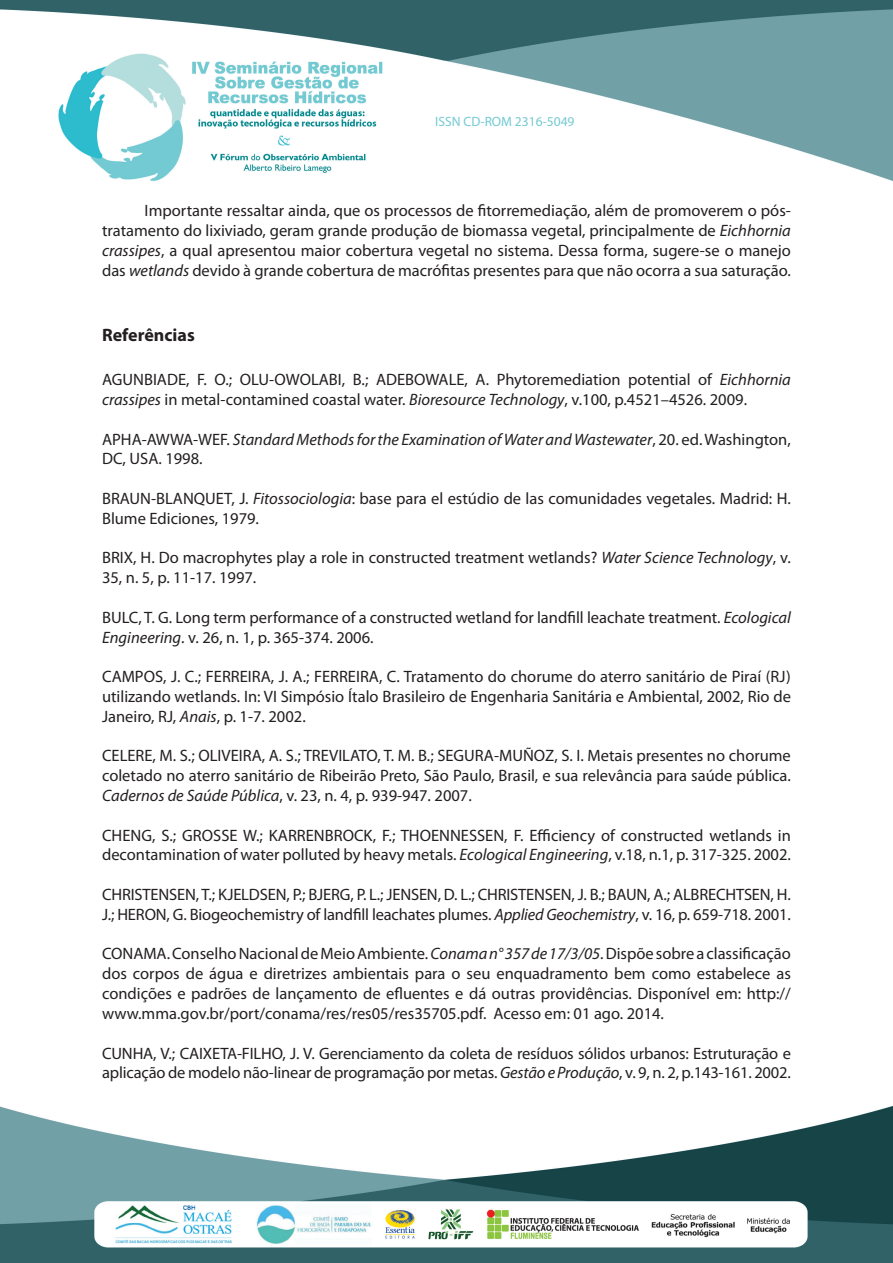
<style>
.page{position:relative;width:893px;height:1263px;background:#fff}
.page>*{position:absolute;margin:0;border:0;box-sizing:border-box;transform-origin:0 0}
.t1{font:700 18px "Myriad Pro";color:#231f20}
.t2{font:16.5px/19.8px "Myriad Pro";color:#231f20}
.t3{font:italic 16.5px/19.8px "Myriad Pro";color:#231f20}
.t4{font:13.5px "Myriad Pro";color:#73cad2}
.s1{font-style:italic}
.s2{font-style:normal}
</style>
<div class="page">
<img style="left:0;top:1106px;width:893px;height:157px">
<img style="left:0;top:0;width:893px;height:181px">
<p class="t4" style="left:435px;top:113px;width:141px">ISSN CD-ROM 2316-5049</p>
<p class="t2" style="left:102px;top:201px;width:690px;text-align:justify;text-indent:43px">Importante ressaltar ainda, que os processos de fitorremediação, além de promoverem o pós&shy;tratamento do lixiviado, geram grande produção de biomassa vegetal, principalmente de <span class="s1">Eichhornia crassipes</span>, a qual apresentou maior cobertura vegetal no sistema. Dessa forma, sugere-se o manejo das <span class="s1">wetlands</span> devido à grande cobertura de macrófitas presentes para que não ocorra a sua saturação.</p>
<p class="t1" style="left:102px;top:324px;width:94px">Referências</p>
<p class="t2" style="left:102px;top:369px;width:690px">AGUNBIADE, F. O.; OLU-OWOLABI, B.; ADEBOWALE, A. Phytoremediation potential of <span class="s1">Eichhornia crassipes</span> in metal-contamined coastal water. <span class="s1">Bioresource Technology</span>, v.100, p.4521–4526. 2009.</p>
<p class="t3" style="left:102px;top:429px;width:690px"><span class="s2">APHA-AWWA-WEF.</span> Standard Methods for the Examination of Water and Wastewater<span class="s2">, 20. ed. Washington,<br>DC, USA. 1998.</span></p>
<p class="t2" style="left:102px;top:488px;width:690px">BRAUN-BLANQUET, J. <span class="s1">Fitossociologia</span>: base para el estúdio de las comunidades vegetales. Madrid: H.<br>Blume Ediciones, 1979.</p>
<p class="t2" style="left:102px;top:548px;width:690px">BRIX, H. Do macrophytes play a role in constructed treatment wetlands? <span class="s1">Water Science Technology</span>, v.<br>35, n. 5, p. 11-17. 1997.</p>
<p class="t2" style="left:102px;top:607px;width:690px">BULC, T. G. Long term performance of a constructed wetland for landfill leachate treatment. <span class="s1">Ecological<br>Engineering</span>. v. 26, n. 1, p. 365-374. 2006.</p>
<p class="t2" style="left:102px;top:666px;width:690px;text-align:justify">CAMPOS, J. C.; FERREIRA, J. A.; FERREIRA, C. Tratamento do chorume do aterro sanitário de Piraí (RJ) utilizando wetlands. In: VI Simpósio Ítalo Brasileiro de Engenharia Sanitária e Ambiental, 2002, Rio de Janeiro, RJ, <span class="s1">Anais</span>, p. 1-7. 2002.</p>
<p class="t2" style="left:102px;top:746px;width:690px;text-align:justify">CELERE, M. S.; OLIVEIRA, A. S.; TREVILATO, T. M. B.; SEGURA-MUÑOZ, S. I. Metais presentes no chorume coletado no aterro sanitário de Ribeirão Preto, São Paulo, Brasil, e sua relevância para saúde pública.<br><span class="s1">Cadernos de Saúde Pública</span>, v. 23, n. 4, p. 939-947. 2007.</p>
<p class="t2" style="left:102px;top:825px;width:690px">CHENG, S.; GROSSE W.; KARRENBROCK, F.; THOENNESSEN, F. Efficiency of constructed wetlands in decontamination of water polluted by heavy metals. <span class="s1">Ecological Engineering</span>, v.18, n.1, p. 317-325. 2002.</p>
<p class="t2" style="left:102px;top:884px;width:690px">CHRISTENSEN, T.; KJELDSEN, P.; BJERG, P. L.; JENSEN, D. L.; CHRISTENSEN, J. B.; BAUN, A.; ALBRECHTSEN, H.<br>J.; HERON, G. Biogeochemistry of landfill leachates plumes. <span class="s1">Applied Geochemistry</span>, v. 16, p. 659-718. 2001.</p>
<p class="t2" style="left:102px;top:944px;width:690px;text-align:justify">CONAMA. Conselho Nacional de Meio Ambiente. <span class="s1">Conama n° 357 de 17/3/05</span>. Dispõe sobre a classificação dos corpos de água e diretrizes ambientais para o seu enquadramento bem como estabelece as condições e padrões de lançamento de efluentes e dá outras providências. Disponível em: http:// www.mma.gov.br/port/conama/res/res05/res35705.pdf. Acesso em: 01 ago. 2014.</p>
<p class="t2" style="left:102px;top:1043px;width:690px">CUNHA, V.; CAIXETA-FILHO, J. V. Gerenciamento da coleta de resíduos sólidos urbanos: Estruturação e aplicação de modelo não-linear de programação por metas. <span class="s1">Gestão e Produção</span>, v. 9, n. 2, p.143-161. 2002.</p>
</div>
